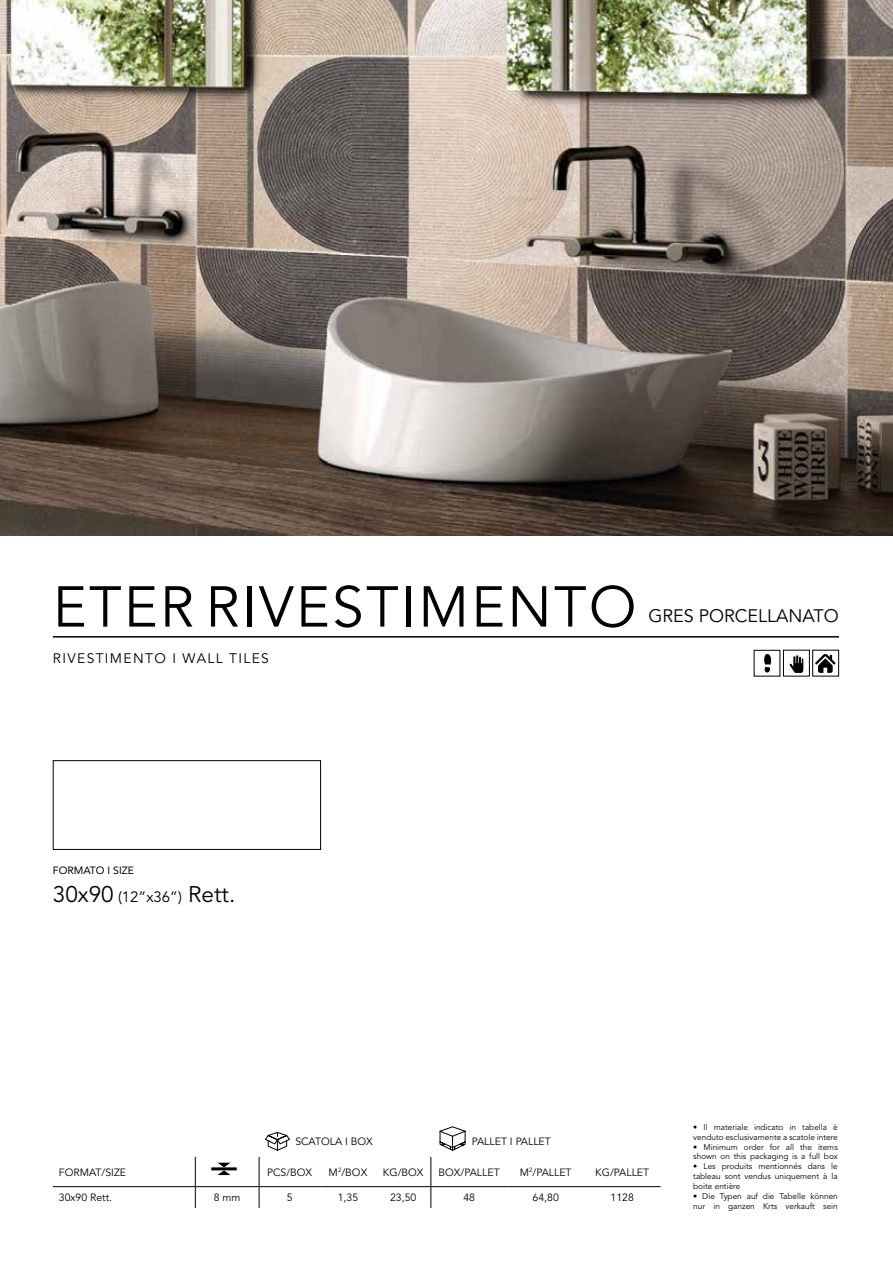
<style>
.page{position:relative;width:893px;height:1263px;background:#fff}
.page>*{position:absolute;margin:0;border:0;box-sizing:border-box;transform-origin:0 0}
.t1{font:57px "Avenir LT Std";letter-spacing:.04em;color:#000}
.t2{font:22.5px "Avenir LT Std";color:#000}
.t3{font:18px "Avenir LT Std";color:#000}
.t4{font:13.8px "Avenir LT Std";letter-spacing:.1em;color:#000}
.t5{font:10.5px "Avenir LT Std";color:#000}
.t6{font:10.5px "Avenir LT Std";color:#000}
.t7{font:8.25px/9.9px "Avenir LT Std";color:#000}
.s1{font-size:15px}
</style>
<div class="page">
<img style="left:0;top:0;width:893px;height:536px">
<div style="left:783px;top:650px;width:27px;height:26px;border:1px solid #000"></div>
<svg style="left:789px;top:655px;width:14px;height:18px"></svg>
<div style="left:812px;top:650px;width:27px;height:26px;border:1px solid #000"></div>
<svg style="left:815px;top:654px;width:21px;height:19px"></svg>
<svg style="left:764px;top:654px;width:8px;height:19px"></svg>
<hr style="left:53px;top:1186px;width:142px;height:1px;background:#000">
<hr style="left:195px;top:1186px;width:64px;height:1px;background:#000">
<hr style="left:259px;top:1186px;width:61px;height:1px;background:#000">
<hr style="left:320px;top:1186px;width:56px;height:1px;background:#000">
<hr style="left:376px;top:1186px;width:55px;height:1px;background:#000">
<hr style="left:431px;top:1186px;width:76px;height:1px;background:#000">
<hr style="left:507px;top:1186px;width:77px;height:1px;background:#000">
<hr style="left:584px;top:1186px;width:76px;height:1px;background:#000">
<svg style="left:195px;top:1157px;width:1px;height:51px"></svg>
<svg style="left:259px;top:1157px;width:1px;height:51px"></svg>
<svg style="left:430px;top:1157px;width:1px;height:51px"></svg>
<svg style="left:265px;top:1132px;width:25px;height:19px"></svg>
<svg style="left:439px;top:1126px;width:27px;height:25px"></svg>
<hr style="left:211px;top:1167px;width:26px;height:3px;background:#000">
<svg style="left:217px;top:1163px;width:14px;height:12px"></svg>
<hr style="left:53px;top:636px;width:786px;height:1px;background:#000">
<div style="left:53px;top:760px;width:268px;height:90px;border:1px solid #000"></div>
<p class="t1" style="left:53px;top:574px;width:585px">ETER RIVESTIMENTO</p>
<p class="t4" style="left:53px;top:650px;width:218px">RIVESTIMENTO I WALL TILES</p>
<p class="t3" style="left:648px;top:605px;width:192px">GRES PORCELLANATO</p>
<p class="t6" style="left:53px;top:864px;width:83px">FORMATO I SIZE</p>
<p class="t2" style="left:53px;top:882px;width:184px">30x90 <span class="s1">(12”x36”)</span> Rett.</p>
<p class="t5" style="left:295px;top:1136px;width:79px">SCATOLA I BOX</p>
<p class="t5" style="left:472px;top:1136px;width:81px">PALLET I PALLET</p>
<p class="t5" style="left:59px;top:1166px;width:69px">FORMAT/SIZE</p>
<p class="t5" style="left:267px;top:1166px;width:47px">PCS/BOX</p>
<p class="t5" style="left:329px;top:1166px;width:40px">M<sup>2</sup>/BOX</p>
<p class="t5" style="left:383px;top:1166px;width:42px">KG/BOX</p>
<p class="t5" style="left:439px;top:1166px;width:63px">BOX/PALLET</p>
<p class="t5" style="left:520px;top:1166px;width:53px">M<sup>2</sup>/PALLET</p>
<p class="t5" style="left:595px;top:1166px;width:55px">KG/PALLET</p>
<p class="t5" style="left:59px;top:1191px;width:55px">30x90 Rett.</p>
<p class="t5" style="left:214px;top:1191px;width:28px">8 mm</p>
<p class="t5" style="left:287px;top:1191px;width:7px">5</p>
<p class="t5" style="left:338px;top:1191px;width:22px">1,35</p>
<p class="t5" style="left:390px;top:1191px;width:28px">23,50</p>
<p class="t5" style="left:463px;top:1191px;width:13px">48</p>
<p class="t5" style="left:533px;top:1191px;width:28px">64,80</p>
<p class="t5" style="left:611px;top:1191px;width:25px">1128</p>
<p class="t7" style="left:693px;top:1122px;width:146px">• Il materiale indicato in tabella è venduto esclusivamente a scatole intere</p>
<p class="t7" style="left:693px;top:1142px;width:146px">• Minimum order for all the items shown on this packaging is a full box</p>
<p class="t7" style="left:693px;top:1162px;width:146px;text-align:justify">• Les produits mentionnés dans le tableau sont vendus uniquement à la boite entière</p>
<p class="t7" style="left:693px;top:1191px;width:146px">• Die Typen auf die Tabelle können nur in ganzen Krts verkauft sein</p>
</div>
